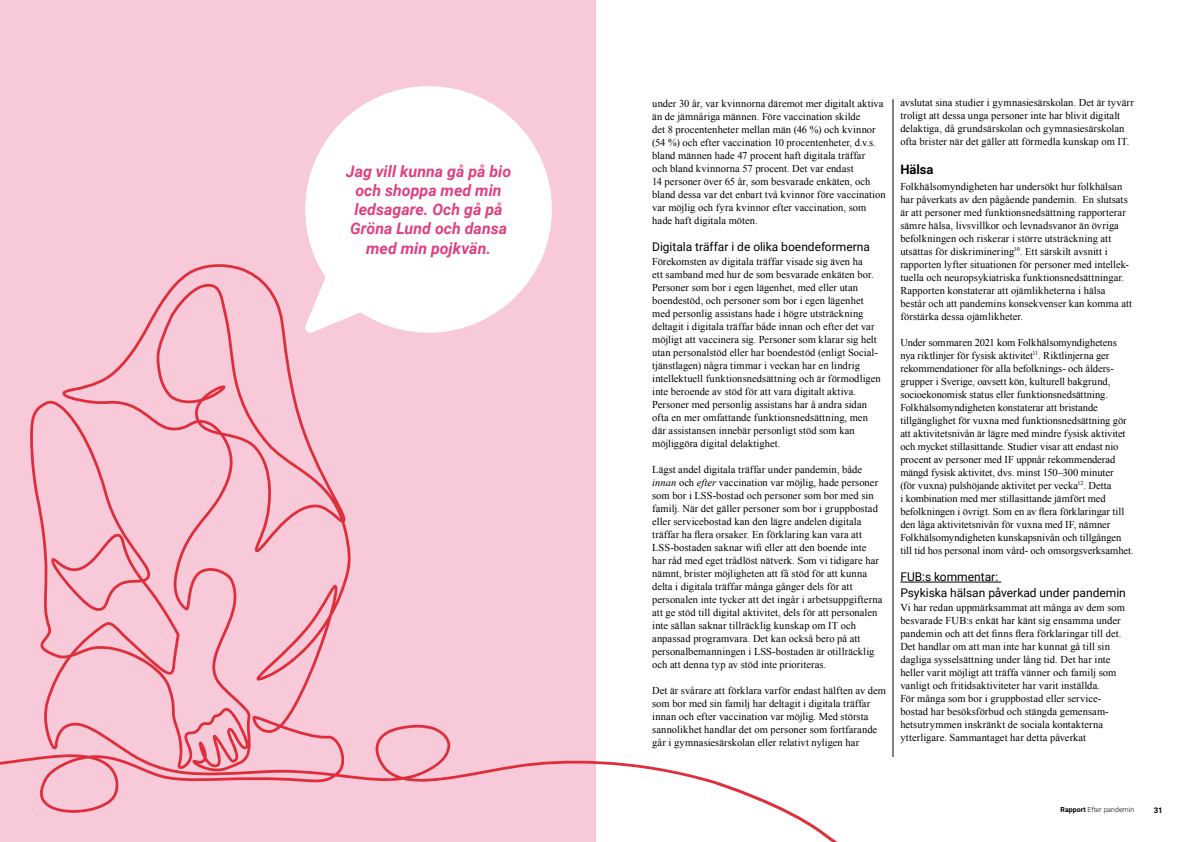
<style>
.page{position:relative;width:1191px;height:842px;background:#fff}
.page>*{position:absolute;margin:0;border:0;box-sizing:border-box;transform-origin:0 0}
.t1{font:italic 700 15.9px/19.1px "Roboto";letter-spacing:.005em;color:#df3f81;text-align:center}
.t2{font:700 13px "Roboto";color:#000}
.t3{font:12px/15.8px "Roboto";color:#000}
.t4{font:10.5px/13px "Times New Roman";letter-spacing:.005em;color:#000}
.t5{font:700 7.8px "Roboto";color:#000}
.t6{font:300 7px "Roboto";color:#000}
.s1{font-style:italic}
.s2{font-weight:700}
</style>
<div class="page">
<hr style="left:892px;top:99px;width:1px;height:658px;background:#000">
<hr style="left:900px;top:582px;width:101px;height:1px;background:#000">
<div style="left:0;top:0;width:595px;height:842px;background:#f7c9d9"></div>
<svg style="left:305px;top:86px;width:247px;height:176px;fill:#fff"></svg>
<svg style="left:0;top:262px;width:713px;height:551px"></svg>
<svg style="left:713px;top:780px;width:125px;height:62px"></svg>
<h1 class="t1" style="left:346px;top:161px;width:167px">Jag vill kunna gå på bio och shoppa med min ledsagare. Och gå på<br>Gröna Lund och dansa med min pojkvän.</h1>
<p class="t4" style="left:652px;top:96px;width:235px">under 30 år, var kvinnorna däremot mer digitalt aktiva än de jämnåriga männen. Före vaccination skilde<br>det 8 procentenheter mellan män (46 %) och kvinnor (54 %) och efter vaccination 10 procentenheter, d.v.s. bland männen hade 47 procent haft digitala träffar<br>och bland kvinnorna 57 procent. Det var endast<br>14 -personer över 65 år, som besvarade enkäten, och bland dessa var det enbart två kvinnor före vaccination var möjlig och fyra kvinnor efter vaccination, som hade haft digitala möten.</p>
<p class="t3" style="left:652px;top:238px;width:219px">Digitala träffar i de olika boendeformerna</p>
<p class="t4" style="left:652px;top:255px;width:230px">Förekomsten av digitala träffar visade sig även ha<br>ett samband med hur de som besvarade enkäten bor.<br>Personer som bor i egen lägenhet, med eller utan boendestöd, och personer som bor i egen lägenhet med personlig assistans hade i högre utsträckning deltagit i digitala träffar både innan och efter det var möjligt att vaccinera sig. Personer som klarar sig helt utan personalstöd eller har boendestöd (enligt Social&shy;tjänstlagen) några timmar i veckan har en lindrig intellektuell funktionsnedsättning och är förmodligen inte beroende av stöd för att vara digitalt aktiva.<br>Personer med personlig assistans har å andra sidan ofta en mer omfattande funktionsnedsättning, men där assistansen innebär personligt stöd som kan möjliggöra digital delaktighet.</p>
<p class="t4" style="left:652px;top:463px;width:232px">Lägst andel digitala träffar under pandemin, både <span class="s1">innan</span> och <span class="s1">efter</span> vaccination var möjlig, hade personer som bor i LSS-bostad och personer som bor med sin familj. När det gäller personer som bor i gruppbostad eller servicebostad kan den lägre andelen digitala träffar ha flera orsaker. En förklaring kan vara att LSS-bostaden saknar wifi eller att den boende inte har råd med eget trådlöst nätverk. Som vi tidigare har nämnt, brister möjligheten att få stöd för att kunna delta i digitala träffar många gånger dels för att personalen inte tycker att det ingår i arbetsuppgifterna att ge stöd till digital aktivitet, dels för att personalen inte sällan saknar tillräcklig kunskap om IT och anpassad programvara. Det kan också bero på att personalbemanningen i LSS-bostaden är otillräcklig och att denna typ av stöd inte prioriteras.</p>
<p class="t4" style="left:652px;top:684px;width:235px">Det är svårare att förklara varför endast hälften av dem som bor med sin familj har deltagit i digitala träffar innan och efter vaccination var möjlig. Med största sannolikhet handlar det om personer som fortfarande går i gymnasiesärskolan eller relativt nyligen har</p>
<p class="t4" style="left:900px;top:96px;width:235px">avslutat sina studier i gymnasiesärskolan. Det är tyvärr troligt att dessa unga personer inte har blivit digitalt delaktiga, då grundsärskolan och gymnasiesärskolan ofta brister när det gäller att förmedla kunskap om IT.</p>
<p class="t2" style="left:900px;top:160px;width:35px">Hälsa</p>
<p class="t4" style="left:900px;top:180px;width:233px">Folkhälsomyndigheten har undersökt hur folkhälsan har påverkats av den pågående pandemin. En slutsats är att personer med funktionsnedsättning rapporterar sämre hälsa, livsvillkor och levnadsvanor än övriga befolkningen och riskerar i större utsträckning att utsättas för diskriminering<sup>10</sup>. Ett särskilt avsnitt i rapporten lyfter situationen för personer med intellek&shy;tuella och neuropsykiatriska funktionsnedsättningar.<br>Rapporten konstaterar att ojämlikheterna i hälsa består och att pandemins konsekvenser kan komma att förstärka dessa ojämlikheter.</p>
<p class="t4" style="left:900px;top:336px;width:235px">Under sommaren 2021 kom Folkhälsomyndighetens nya riktlinjer för fysisk aktivitet<sup>11</sup>. Riktlinjerna ger rekommendationer för alla befolknings- och ålders&shy;grupper i Sverige, oavsett kön, kulturell bakgrund, socioekonomisk status eller funktionsnedsättning.<br>Folkhälsomyndigheten konstaterar att bristande tillgänglighet för vuxna med funktionsnedsättning gör att aktivitetsnivån är lägre med mindre fysisk aktivitet och mycket stillasittande. Studier visar att endast nio procent av personer med IF uppnår rekommenderad mängd fysisk aktivitet, dvs. minst 150–300 minuter<br>(för vuxna) pulshöjande aktivitet per vecka<sup>12</sup>. Detta<br>i kombination med mer stillasittande jämfört med befolkningen i övrigt. Som en av flera förklaringar till den låga aktivitetsnivån för vuxna med IF, nämner Folkhälsomyndigheten kunskapsnivån och tillgången till tid hos personal inom vård- och omsorgsverksamhet.</p>
<p class="t3" style="left:900px;top:569px;width:227px">FUB:s kommentar:<br>Psykiska hälsan påverkad under pandemin</p>
<p class="t4" style="left:900px;top:601px;width:226px">Vi har redan uppmärksammat att många av dem som besvarade FUB:s enkät har känt sig ensamma under pandemin och att det finns flera förklaringar till det.<br>Det handlar om att man inte har kunnat gå till sin dagliga sysselsättning under lång tid. Det har inte heller varit möjligt att träffa vänner och familj som vanligt och fritidsaktiviteter har varit inställda.<br>För många som bor i gruppbostad eller service&shy;bostad har besöksförbud och stängda gemensam&shy;hetsutrymmen inskränkt de sociala kontakterna ytterligare. Sammantaget har detta påverkat</p>
<p class="t6" style="left:1060px;top:805px;width:75px"><span class="s2">Rapport</span> Efter pandemin</p>
<p class="t5" style="left:1153px;top:804px;width:10px">31</p>
</div>
